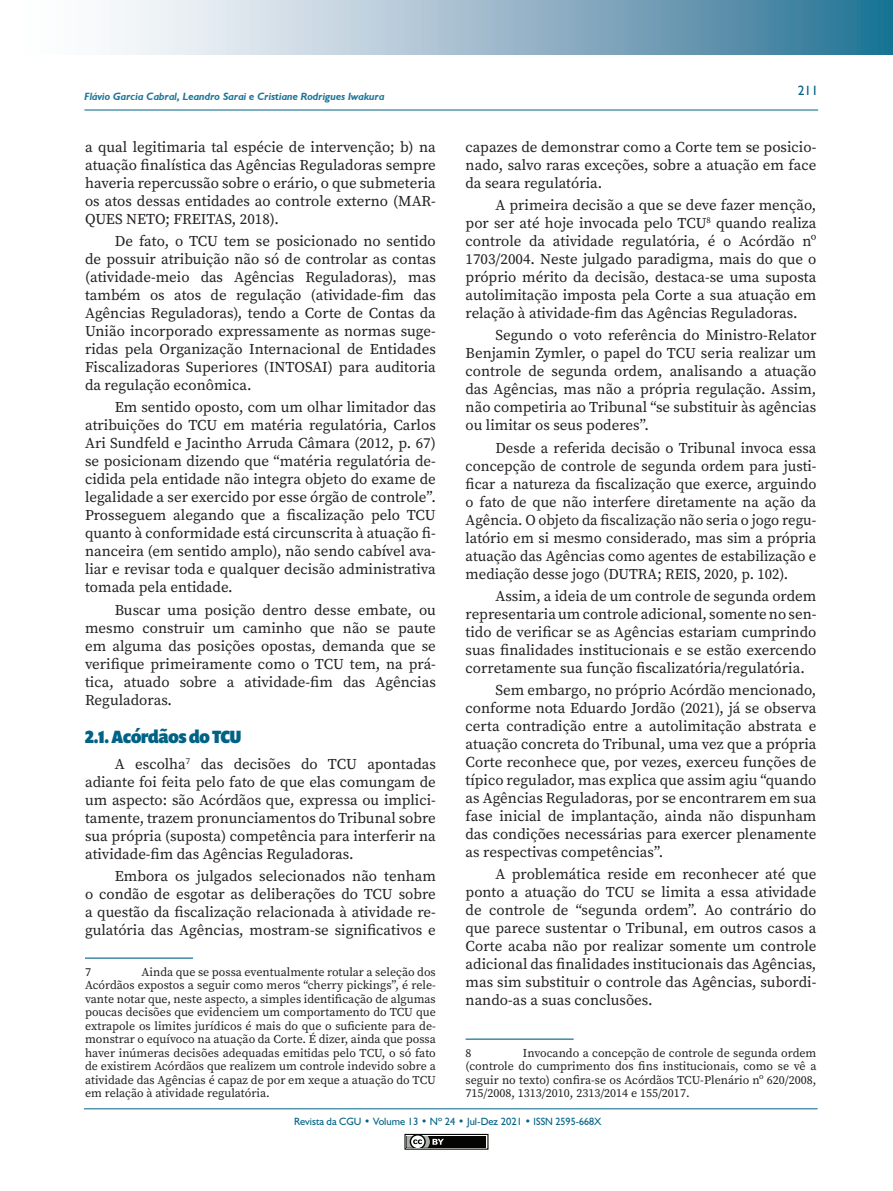
<style>
.page{position:relative;width:893px;height:1191px;background:#fff}
.page>*{position:absolute;margin:0;border:0;box-sizing:border-box;transform-origin:0 0}
.SUBTÍTULO_DUAS_COLUN{font:900 18px "Prenton RP Cond";color:#006385}
.TEXTO_DUAS_COLUNAS{font:15px/18px "Source Serif Variable";color:#231f20;text-align:justify}
.t1{font:13.5px "Humanist 521 BT";color:#006385}
.NOTA_DE_RODAPÉ{font:12px/13.5px "Source Serif Variable";color:#231f20;text-align:justify}
.t2{font:italic 700 10.5px "Humanist 521 BT";color:#1c7697}
.t3{font:10.5px "Humanist 521 BT";color:#006385}
</style>
<div class="page">
<svg style="left:110px;top:0;width:783px;height:54px;background:#96b7c9"></svg>
<hr style="left:84px;top:110px;width:734px;height:1px;background:#006385">
<hr style="left:84px;top:1108px;width:734px;height:1px;background:#006385">
<div style="left:404px;top:1133px;width:84px;height:16px;border:1px solid #040503"></div>
<div style="left:407px;top:1135px;width:79px;height:12px;background:#040503"></div>
<svg style="left:404px;top:1133px;width:40px;height:17px"></svg>
<hr style="left:85px;top:957px;width:108px;height:1px;background:#006385">
<hr style="left:466px;top:1038px;width:108px;height:1px;background:#006385">
<p class="t2" style="left:84px;top:90px;width:302px">Flávio Garcia Cabral, Leandro Sarai e Cristiane Rodrigues Iwakura</p>
<p class="TEXTO_DUAS_COLUNAS" style="left:85px;top:138px;width:352px">a qual legitimaria tal espécie de intervenção; b) na atuação finalística das Agências Reguladoras sempre haveria repercussão sobre o erário, o que submeteria os atos dessas entidades ao controle externo (MAR-QUES NETO; FREITAS, 2018).</p>
<p class="TEXTO_DUAS_COLUNAS" style="left:85px;top:232px;width:352px;text-indent:30px">De fato, o TCU tem se posicionado no sentido de possuir atribuição não só de controlar as contas (atividade-meio das Agências Reguladoras), mas também os atos de regulação (atividade-fim das Agências Reguladoras), tendo a Corte de Contas da União incorporado expressamente as normas suge&shy;ridas pela Organização Internacional de Entidades Fiscalizadoras Superiores (INTOSAI) para auditoria da regulação econômica.</p>
<p class="TEXTO_DUAS_COLUNAS" style="left:85px;top:398px;width:352px;text-indent:30px">Em sentido oposto, com um olhar limitador das atribuições do TCU em matéria regulatória, Carlos Ari Sundfeld e Jacintho Arruda Câmara (2012, p. 67) se posicionam dizendo que “matéria regulatória de&shy;cidida pela entidade não integra objeto do exame de legalidade a ser exercido por esse órgão de controle”.<br>Prosseguem alegando que a fiscalização pelo TCU quanto à conformidade está circunscrita à atuação fi&shy;nanceira (em sentido amplo), não sendo cabível ava&shy;liar e revisar toda e qualquer decisão administrativa tomada pela entidade.</p>
<p class="TEXTO_DUAS_COLUNAS" style="left:85px;top:600px;width:352px;text-indent:30px">Buscar uma posição dentro desse embate, ou mesmo construir um caminho que não se paute em alguma das posições opostas, demanda que se verifique primeiramente como o TCU tem, na prá&shy;tica, atuado sobre a atividade-fim das Agências Reguladoras.</p>
<p class="SUBTÍTULO_DUAS_COLUN" style="left:85px;top:725px;width:158px">2.1. Acórdãos do TCU</p>
<p class="TEXTO_DUAS_COLUNAS" style="left:85px;top:755px;width:352px;text-indent:30px">A escolha<sup>7</sup> das decisões do TCU apontadas adiante foi feita pelo fato de que elas comungam de um aspecto: são Acórdãos que, expressa ou implici&shy;tamente, trazem pronunciamentos do Tribunal sobre sua própria (suposta) competência para interferir na atividade-fim das Agências Reguladoras.</p>
<p class="TEXTO_DUAS_COLUNAS" style="left:85px;top:867px;width:352px;text-indent:30px">Embora os julgados selecionados não tenham o condão de esgotar as deliberações do TCU sobre a questão da fiscalização relacionada à atividade re&shy;gulatória das Agências, mostram-se significativos e</p>
<p class="NOTA_DE_RODAPÉ" style="left:85px;top:965px;width:7px">7</p>
<p class="NOTA_DE_RODAPÉ" style="left:85px;top:965px;width:352px;text-indent:57px">Ainda que se possa eventualmente rotular a seleção dos Acórdãos expostos a seguir como meros “cherry pickings”, é rele&shy;vante notar que, neste aspecto, a simples identificação de algumas poucas decisões que evidenciem um comportamento do TCU que extrapole os limites jurídicos é mais do que o suficiente para de&shy;monstrar o equívoco na atuação da Corte. É dizer, ainda que possa haver inúmeras decisões adequadas emitidas pelo TCU, o só fato de existirem Acórdãos que realizem um controle indevido sobre a atividade das Agências é capaz de por em xeque a atuação do TCU em relação à atividade regulatória.</p>
<p class="t1" style="left:798px;top:83px;width:22px">211</p>
<p class="TEXTO_DUAS_COLUNAS" style="left:466px;top:138px;width:352px">capazes de demonstrar como a Corte tem se posicio&shy;nado, salvo raras exceções, sobre a atuação em face da seara regulatória.</p>
<p class="TEXTO_DUAS_COLUNAS" style="left:466px;top:196px;width:352px;text-indent:30px">A primeira decisão a que se deve fazer menção, por ser até hoje invocada pelo TCU<sup>8</sup> quando realiza controle da atividade regulatória, é o Acórdão nº 1703/2004. Neste julgado paradigma, mais do que o próprio mérito da decisão, destaca-se uma suposta autolimitação imposta pela Corte a sua atuação em relação à atividade-fim das Agências Reguladoras.</p>
<p class="TEXTO_DUAS_COLUNAS" style="left:466px;top:326px;width:352px;text-indent:30px">Segundo o voto referência do Ministro-Relator Benjamin Zymler, o papel do TCU seria realizar um controle de segunda ordem, analisando a atuação das Agências, mas não a própria regulação. Assim, não competiria ao Tribunal “se substituir às agências ou limitar os seus poderes”.</p>
<p class="TEXTO_DUAS_COLUNAS" style="left:466px;top:438px;width:352px;text-indent:30px">Desde a referida decisão o Tribunal invoca essa concepção de controle de segunda ordem para justi&shy;ficar a natureza da fiscalização que exerce, arguindo o fato de que não interfere diretamente na ação da Agência. O objeto da fiscalização não seria o jogo regu&shy;latório em si mesmo considerado, mas sim a própria atuação das Agências como agentes de estabilização e mediação desse jogo (DUTRA; REIS, 2020, p. 102).</p>
<p class="TEXTO_DUAS_COLUNAS" style="left:466px;top:587px;width:352px;text-indent:30px">Assim, a ideia de um controle de segunda ordem representaria um controle adicional, somente no sen&shy;tido de verificar se as Agências estariam cumprindo suas finalidades institucionais e se estão exercendo corretamente sua função fiscalizatória/regulatória.</p>
<p class="TEXTO_DUAS_COLUNAS" style="left:466px;top:681px;width:352px;text-indent:30px">Sem embargo, no próprio Acórdão mencionado, conforme nota Eduardo Jordão (2021), já se observa certa contradição entre a autolimitação abstrata e atuação concreta do Tribunal, uma vez que a própria Corte reconhece que, por vezes, exerceu funções de típico regulador, mas explica que assim agiu “quando as Agências Reguladoras, por se encontrarem em sua fase inicial de implantação, ainda não dispunham das condições necessárias para exercer plenamente as respectivas competências”.</p>
<p class="TEXTO_DUAS_COLUNAS" style="left:466px;top:865px;width:352px;text-indent:30px">A problemática reside em reconhecer até que ponto a atuação do TCU se limita a essa atividade de controle de “segunda ordem”. Ao contrário do que parece sustentar o Tribunal, em outros casos a Corte acaba não por realizar somente um controle adicional das finalidades institucionais das Agências, mas sim substituir o controle das Agências, subordi&shy;nando-as a suas conclusões.</p>
<p class="NOTA_DE_RODAPÉ" style="left:466px;top:1046px;width:352px;text-indent:57px">Invocando a concepção de controle de segunda ordem (controle do cumprimento dos fins institucionais, como se vê a seguir no texto) confira-se os Acórdãos TCU-Plenário nº 620/2008, 715/2008, 1313/2010, 2313/2014 e 155/2017.</p>
<p class="NOTA_DE_RODAPÉ" style="left:466px;top:1046px;width:7px">8</p>
<p class="t3" style="left:294px;top:1115px;width:309px">Revista da CGU • Volume 13 • Nº 24 • Jul-Dez 2021 • ISSN 2595-668X</p>
</div>
